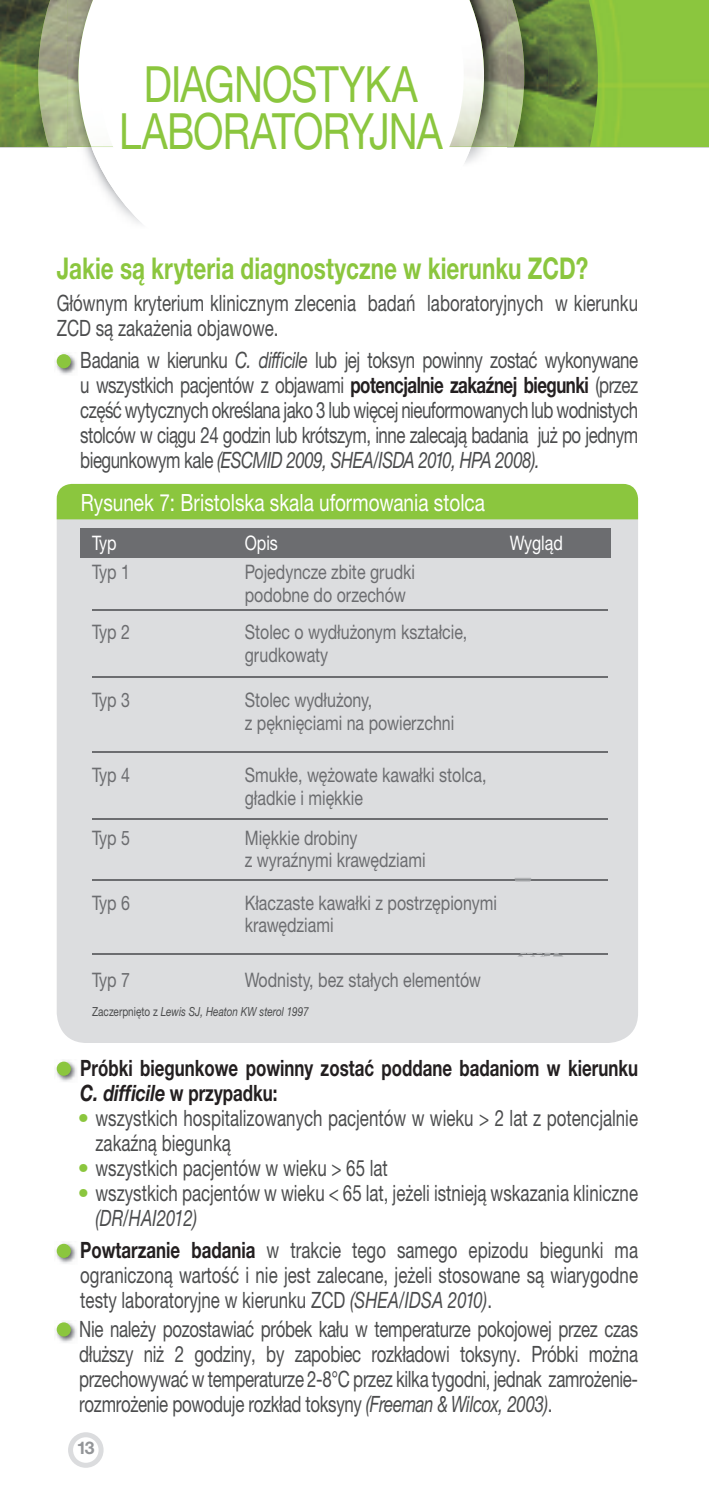
<style>
.page{position:relative;width:709px;height:1489px;background:#fff}
.page>*{position:absolute;margin:0;border:0;box-sizing:border-box;transform-origin:0 0}
.t1{font:50px/47.5px "Helvetica Neue CE";letter-spacing:-.025em;color:#8bc63e;text-align:center;scale:.8 1}
.t2{font:700 30px "Helvetica Neue CE";color:#8bc63e;scale:.75 1}
.t3{font:23.75px "Helvetica Neue CE";color:#fff;scale:.8 1}
.t4{font:22.5px/25px "Helvetica Neue CE";color:#4b4c4d;scale:.75 1}
.t5{font:700 22.5px/25px "Helvetica Neue CE";color:#231f20;scale:.75 1}
.t6{font:20px/22.5px "Helvetica Neue CE";color:#6c6d70;scale:.8 1}
.t7{font:20px "Helvetica Neue CE";color:#fff;scale:.8 1}
.t8{font:700 17.5px "Helvetica Neue CE";color:#939598}
.t9{font:italic 12.5px "Helvetica Neue CE";color:#4b4c4d;scale:.8 1}
.s1{font-style:italic}
.s2{font-weight:700;color:#231f20}
.s3{font-style:normal}
.s4{color:#8bc63e}
</style>
<div class="page">
<div style="left:0;top:0;width:709px;height:147px;background:#8bc63e"></div>
<img style="left:49px;top:146px;width:499px;height:1px">
<svg style="left:26px;top:146px;width:23px;height:1px"></svg>
<img style="left:524px;top:0;width:74px;height:146px">
<img style="left:484px;top:0;width:40px;height:146px">
<img style="left:0;top:0;width:38px;height:146px">
<img style="left:38px;top:0;width:40px;height:146px">
<img style="left:67px;top:146px;width:440px;height:20px">
<img style="left:91px;top:146px;width:380px;height:35px">
<img style="left:464px;top:0;width:20px;height:146px">
<img style="left:78px;top:0;width:21px;height:146px">
<div style="left:99px;top:0;width:365px;height:224px;background:#fff"></div>
<svg style="left:68px;top:1432px;width:36px;height:35px"></svg>
<img style="left:55px;top:353px;width:22px;height:22px">
<div style="left:57px;top:354px;width:14px;height:14px;background:#8bc63e;border-radius:50%"></div>
<img style="left:55px;top:1060px;width:22px;height:22px">
<div style="left:57px;top:1061px;width:14px;height:14px;background:#8bc63e;border-radius:50%"></div>
<img style="left:55px;top:1242px;width:22px;height:22px">
<div style="left:57px;top:1243px;width:14px;height:14px;background:#8bc63e;border-radius:50%"></div>
<img style="left:55px;top:1321px;width:22px;height:22px">
<div style="left:57px;top:1322px;width:14px;height:14px;background:#8bc63e;border-radius:50%"></div>
<div style="left:57px;top:484px;width:581px;height:558px;background:#dcdddf;border-radius:30px"></div>
<div style="left:81px;top:528px;width:530px;height:30px;background:#6c6d70"></div>
<hr style="left:92px;top:609px;width:515px;height:1px;background:#6c6d70">
<hr style="left:92px;top:676px;width:515px;height:1px;background:#6c6d70">
<hr style="left:92px;top:751px;width:515px;height:1px;background:#6c6d70">
<hr style="left:92px;top:818px;width:515px;height:2px;background:#6c6d70">
<hr style="left:92px;top:879px;width:515px;height:1px;background:#6c6d70">
<hr style="left:92px;top:953px;width:515px;height:2px;background:#6c6d70">
<div style="left:57px;top:484px;width:581px;height:35px;background:#8bc63e"></div>
<img style="left:514px;top:878px;width:51px;height:4px">
<h1 class="t1" style="left:119px;top:60px;width:406px">DIAGNOSTYKA<br>LABORATORYJNA</h1>
<h2 class="t2" style="left:57px;top:250px;width:710px">Jakie są kryteria diagnostyczne w kierunku ZCD?</h2>
<p class="t4" style="left:57px;top:291px;width:776px">Głównym kryterium klinicznym zlecenia badań laboratoryjnych w kierunku<br>ZCD są zakażenia objawowe.</p>
<p class="t4" style="left:80px;top:348px;width:745px;text-align:justify">Badania w kierunku <span class="s1">C. difficile</span> lub jej toksyn powinny zostać wykonywane u wszystkich pacjentów z objawami <span class="s2">potencjalnie zakaźnej biegunki</span> (przez część wytycznych określana jako 3 lub więcej nieuformowanych lub wodnistych stolców w ciągu 24 godzin lub krótszym, inne zalecają badania już po jednym biegunkowym kale <span class="s1">(ESCMID 2009, SHEA/ISDA 2010, HPA 2008).</span></p>
<p class="t3" style="left:81px;top:488px;width:506px">Rysunek 7: Bristolska skala uformowania stolca</p>
<p class="t7" style="left:92px;top:530px;width:32px">Typ</p>
<p class="t7" style="left:245px;top:530px;width:43px">Opis</p>
<p class="t7" style="left:510px;top:530px;width:68px">Wygląd</p>
<p class="t6" style="left:92px;top:561px;width:49px">Typ 1</p>
<p class="t6" style="left:245px;top:561px;width:214px">Pojedyncze zbite grudki podobne do orzechów</p>
<p class="t6" style="left:92px;top:621px;width:49px">Typ 2</p>
<p class="t6" style="left:245px;top:621px;width:280px">Stolec o wydłużonym kształcie, grudkowaty</p>
<p class="t6" style="left:92px;top:688px;width:49px">Typ 3</p>
<p class="t6" style="left:245px;top:688px;width:264px">Stolec wydłużony,<br>z pęknięciami na powierzchni</p>
<p class="t6" style="left:92px;top:763px;width:49px">Typ 4</p>
<p class="t6" style="left:245px;top:763px;width:304px">Smukłe, wężowate kawałki stolca, gładkie i miękkie</p>
<p class="t6" style="left:92px;top:826px;width:49px">Typ 5</p>
<p class="t6" style="left:245px;top:826px;width:227px">Miękkie drobiny<br>z wyraźnymi krawędziami</p>
<p class="t6" style="left:92px;top:891px;width:49px">Typ 6</p>
<p class="t6" style="left:245px;top:891px;width:317px">Kłaczaste kawałki z postrzępionymi krawędziami</p>
<p class="t6" style="left:92px;top:968px;width:49px">Typ 7</p>
<p class="t6" style="left:245px;top:968px;width:297px">Wodnisty, bez stałych elementów</p>
<p class="t9" style="left:92px;top:1003px;width:272px"><span class="s3">Zaczerpnięto z</span> Lewis SJ, Heaton KW sterol 1997</p>
<p class="t5" style="left:80px;top:1055px;width:745px">Próbki biegunkowe powinny zostać poddane badaniom w kierunku<br><span class="s1">C. difficile</span> w przypadku:</p>
<p class="t4" style="left:95px;top:1105px;width:725px;text-indent:-18px"><span class="s4">•</span> wszystkich hospitalizowanych pacjentów w wieku &gt; 2 lat z potencjalnie zakaźną biegunką</p>
<p class="t4" style="left:78px;top:1155px;width:415px"><span class="s4">•</span> wszystkich pacjentów w wieku &gt; 65 lat</p>
<p class="t4" style="left:95px;top:1180px;width:725px;text-indent:-18px"><span class="s4">•</span> wszystkich pacjentów w wieku &lt; 65 lat, jeżeli istnieją wskazania kliniczne <span class="s1">(DR/HAI2012)</span></p>
<p class="t4" style="left:80px;top:1237px;width:745px;text-align:justify"><span class="s2">Powtarzanie badania</span> w trakcie tego samego epizodu biegunki ma ograniczoną wartość i nie jest zalecane, jeżeli stosowane są wiarygodne testy laboratoryjne w kierunku ZCD <span class="s1">(SHEA/IDSA 2010)</span>.</p>
<p class="t4" style="left:79px;top:1316px;width:746px;text-align:justify">Nie należy pozostawiać próbek kału w temperaturze pokojowej przez czas dłuższy niż 2 godziny, by zapobiec rozkładowi toksyny. Próbki można przechowywać w temperaturze 2-8°C przez kilka tygodni, jednak zamrożenie&shy;rozmrożenie powoduje rozkład toksyny <span class="s1">(Freeman &amp; Wilcox, 2003)</span>.</p>
<p class="t8" style="left:77px;top:1436px;width:19px">13</p>
</div>
